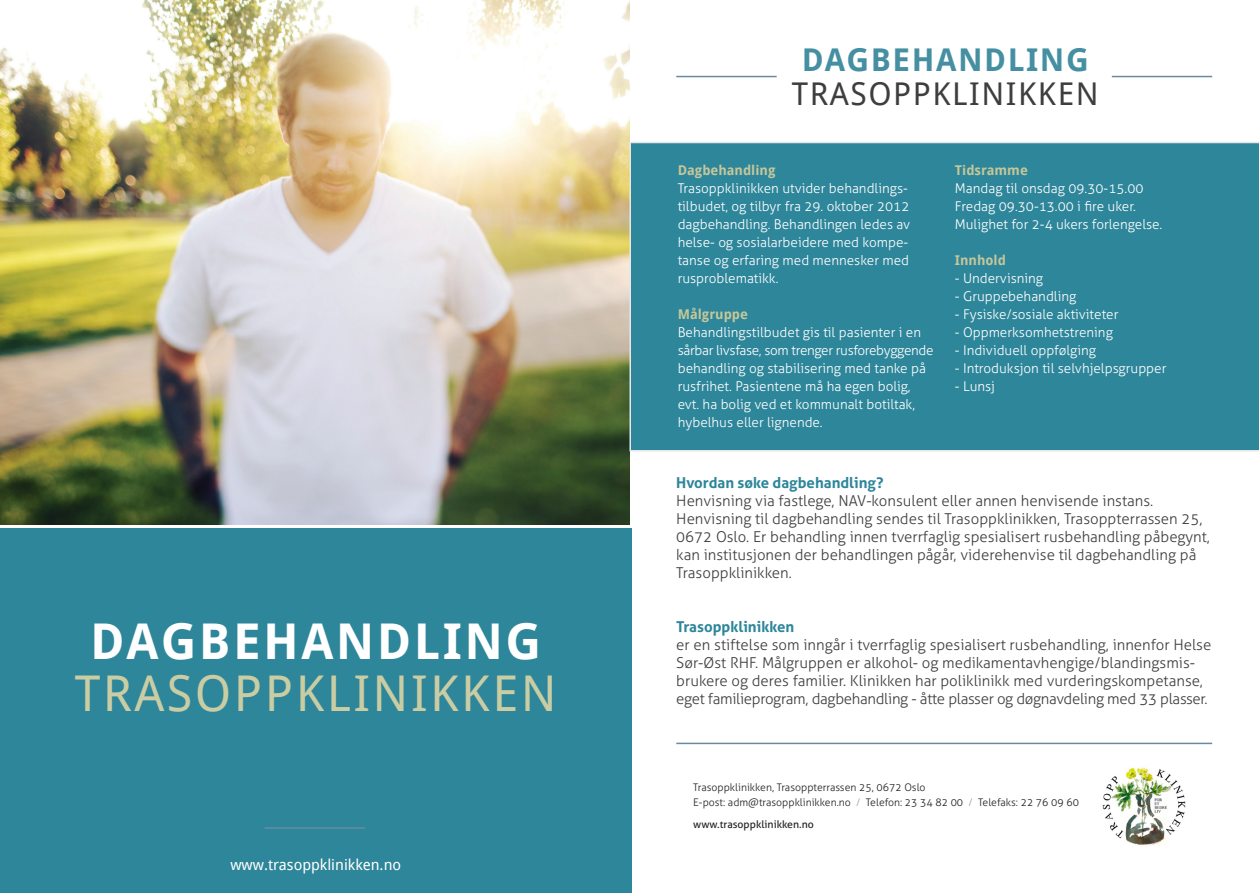
<style>
.page{position:relative;width:1259px;height:893px;background:#fff}
.page>*{position:absolute;margin:0;border:0;box-sizing:border-box;transform-origin:0 0}
.t1{font:49.35px "Droid Sans";letter-spacing:.05em;color:#cacda4}
.t2{font:700 49.35px "Droid Sans";letter-spacing:.05em;color:#fff}
.t3{font:31.35px "Droid Sans";letter-spacing:.05em;color:#3e3e3f}
.t4{font:700 31.35px "Droid Sans";letter-spacing:.05em;color:#458fa2}
.t5{font:300 15px/18px "Aller";color:#3e3e3f}
.t6{font:700 15px "Aller";color:#2e869a}
.t7{font:15px "Droid Sans";color:#fff}
.t8{font:300 13.5px/18px "Aller";color:#fff}
.t9{font:700 13.5px "Droid Sans";color:#c4c79a}
.t10{font:300 10.5px "Aller";color:#231f20}
.t11{font:10.5px "Aller";color:#231f20}
.s1{color:#939598}
</style>
<div class="page">
<div style="left:0;top:528px;width:631px;height:365px;background:#2e869a"></div>
<hr style="left:264px;top:827px;width:101px;height:2px;background:#698aa1">
<img style="left:0;top:0;width:629px;height:524px">
<div style="left:629px;top:142px;width:630px;height:309px;background:#2e869a"></div>
<img style="left:1102px;top:767px;width:84px;height:78px">
<hr style="left:676px;top:76px;width:100px;height:1px;background:#698aa1">
<hr style="left:1111px;top:76px;width:101px;height:1px;background:#698aa1">
<hr style="left:676px;top:743px;width:536px;height:1px;background:#698aa1">
<p class="t2" style="left:90px;top:606px;width:453px">DAGBEHANDLING</p>
<p class="t1" style="left:75px;top:659px;width:483px">TRASOPPKLINIKKEN</p>
<p class="t7" style="left:230px;top:854px;width:172px">www.trasoppklinikken.no</p>
<p class="t4" style="left:801px;top:37px;width:289px">DAGBEHANDLING</p>
<p class="t3" style="left:792px;top:72px;width:308px">TRASOPPKLINIKKEN</p>
<p class="t9" style="left:677px;top:160px;width:99px">Dagbehandling</p>
<p class="t8" style="left:677px;top:179px;width:234px">Trasoppklinikken utvider behandlings&shy;tilbudet, og tilbyr fra 29. oktober 2012 dagbehandling. Behandlingen ledes av helse- og sosialarbeidere med kompe&shy;tanse og erfaring med mennesker med rusproblematikk.</p>
<p class="t9" style="left:677px;top:304px;width:72px">Målgruppe</p>
<p class="t8" style="left:677px;top:323px;width:257px">Behandlingstilbudet gis til pasienter i en sårbar livsfase, som trenger rusforebyggende behandling og stabilisering med tanke på rusfrihet. Pasientene må ha egen bolig, evt. ha bolig ved et kommunalt botiltak, hybelhus eller lignende.</p>
<p class="t9" style="left:955px;top:160px;width:74px">Tidsramme</p>
<p class="t8" style="left:955px;top:179px;width:190px">Mandag til onsdag 09.30-15.00</p>
<p class="t8" style="left:955px;top:197px;width:182px">Fredag 09.30-13.00 i fire uker.</p>
<p class="t8" style="left:955px;top:215px;width:209px">Mulighet for 2-4 ukers forlengelse.</p>
<p class="t9" style="left:955px;top:250px;width:53px">Innhold</p>
<p class="t8" style="left:955px;top:269px;width:90px">- Undervisning</p>
<p class="t8" style="left:955px;top:287px;width:123px">- Gruppebehandling</p>
<p class="t8" style="left:955px;top:305px;width:165px">- Fysiske/sosiale aktiviteter</p>
<p class="t8" style="left:955px;top:323px;width:159px">- Oppmerksomhetstrening</p>
<p class="t8" style="left:955px;top:341px;width:143px">- Individuell oppfølging</p>
<p class="t8" style="left:955px;top:359px;width:213px">- Introduksjon til selvhjelpsgrupper</p>
<p class="t8" style="left:955px;top:377px;width:42px">- Lunsj</p>
<p class="t6" style="left:676px;top:473px;width:209px">Hvordan søke dagbehandling?</p>
<p class="t5" style="left:676px;top:491px;width:478px">Henvisning via fastlege, NAV-konsulent eller annen henvisende instans.</p>
<p class="t5" style="left:676px;top:509px;width:535px">Henvisning til dagbehandling sendes til Trasoppklinikken, Trasoppterrassen 25, 0672 Oslo. Er behandling innen tverrfaglig spesialisert rusbehandling påbegynt, kan institusjonen der behandlingen pågår, viderehenvise til dagbehandling på Trasoppklinikken.</p>
<p class="t6" style="left:676px;top:617px;width:120px">Trasoppklinikken</p>
<p class="t5" style="left:676px;top:635px;width:536px">er en stiftelse som inngår i tverrfaglig spesialisert rusbehandling, innenfor Helse Sør-Øst RHF. Målgruppen er alkohol- og medikamentavhengige/blandingsmis&shy;brukere og deres familier. Klinikken har poliklinikk med vurderingskompetanse, eget familieprogram, dagbehandling - åtte plasser og døgnavdeling med 33 plasser.</p>
<p class="t10" style="left:693px;top:781px;width:234px">Trasoppklinikken, Trasoppterrassen 25, 0672 Oslo</p>
<p class="t10" style="left:693px;top:796px;width:387px">E-post: adm@trasoppklinikken.no <span class="s1">/</span> Telefon: 23 34 82 00 <span class="s1">/</span> Telefaks: 22 76 09 60</p>
<p class="t11" style="left:693px;top:818px;width:122px">www.trasoppklinikken.no</p>
</div>
